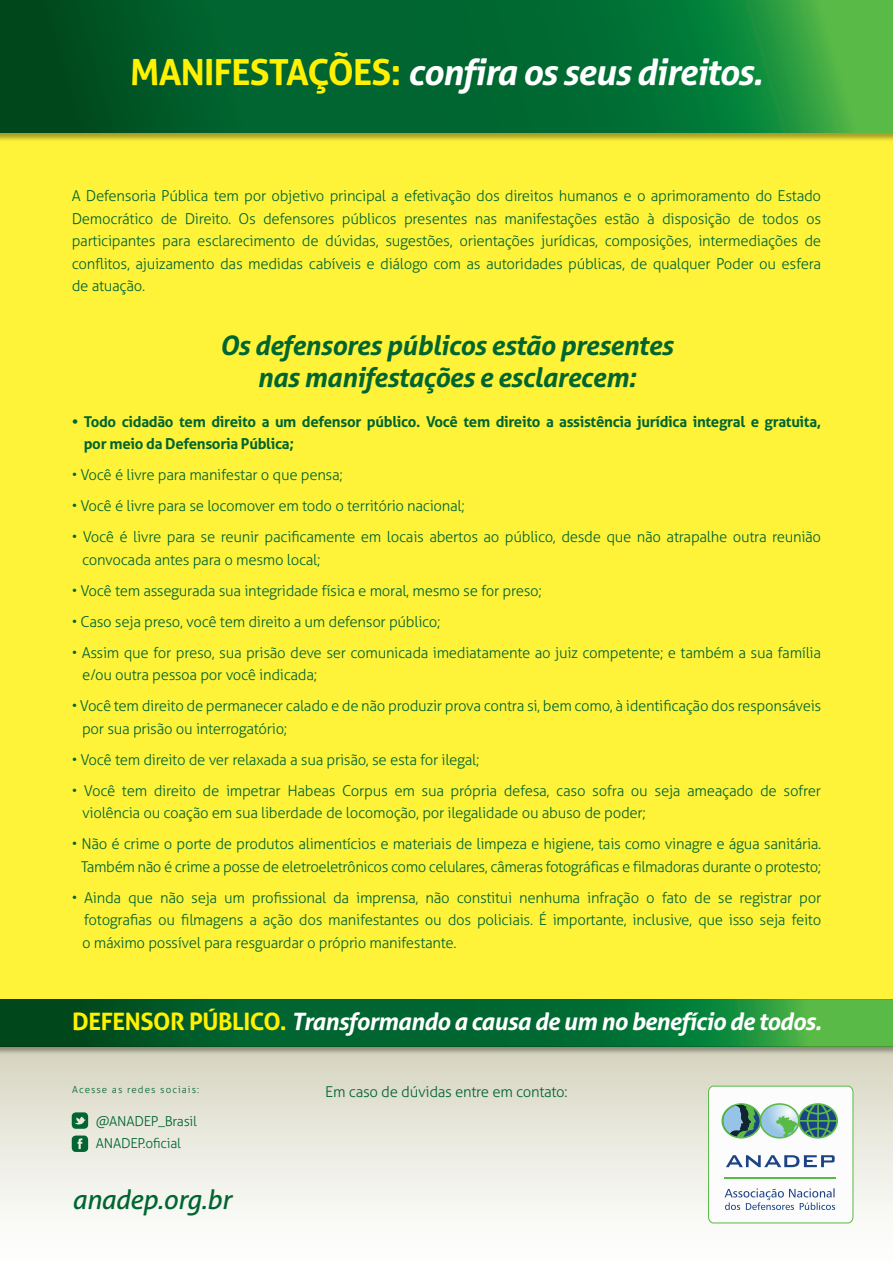
<style>
.page{position:relative;width:893px;height:1263px;background:#fff}
.page>*{position:absolute;margin:0;border:0;box-sizing:border-box;transform-origin:0 0}
.t1{font:italic 700 36px "Aller";letter-spacing:-.03em;color:#fff}
.t2{font:italic 700 27px/32.4px "Aller";letter-spacing:-.02em;color:#006530;text-align:center}
.t3{font:italic 26.85px "Aller";letter-spacing:-.02em;color:#006530}
.t4{font:italic 700 24px "Aller";letter-spacing:-.03em;color:#fff}
.t5{font:300 15px/22.5px "Aller";letter-spacing:-.02em;color:#006530}
.t6{font:700 15px/22.5px "Aller";letter-spacing:-.02em;color:#006530}
.t7{font:300 13.65px "Aller";letter-spacing:-.02em;color:#006530}
.t8{font:300 9.75px "Aller";letter-spacing:.11em;color:#006530}
.s1{font-style:normal;color:#fff101}
</style>
<div class="page">
<div style="left:0;top:133px;width:893px;height:866px;background:#fff33a"></div>
<div style="left:0;top:0;width:893px;height:142px;background:#231f20;opacity:.4"></div>
<svg style="left:0;top:0;width:893px;height:133px;background:#0a6f31"></svg>
<div style="left:0;top:1046px;width:893px;height:217px;background:linear-gradient(to bottom,#d7d5c1,#fff)"></div>
<svg style="left:72px;top:1135px;width:16px;height:17px"></svg>
<svg style="left:72px;top:1112px;width:16px;height:17px"></svg>
<svg style="left:707px;top:1085px;width:147px;height:139px"></svg>
<div style="left:0;top:999px;width:893px;height:56px;background:#231f20;opacity:.4"></div>
<svg style="left:0;top:999px;width:893px;height:47px;background:#0c7030"></svg>
<p class="t1" style="left:130px;top:50px;width:634px"><span class="s1">MANIFESTAÇÕES:</span> confira os seus direitos.</p>
<p class="t5" style="left:72px;top:185px;width:751px;text-align:justify">A Defensoria Pública tem por objetivo principal a efetivação dos direitos humanos e o aprimoramento do Estado Democrático de Direito. Os defensores públicos presentes nas manifestações estão à disposição de todos os participantes para esclarecimento de dúvidas, sugestões, orientações jurídicas, composições, intermediações de conflitos, ajuizamento das medidas cabíveis e diálogo com as autoridades públicas, de qualquer Poder ou esfera de atuação.</p>
<p class="t2" style="left:220px;top:329px;width:455px">Os defensores públicos estão presentes nas manifestações e esclarecem:</p>
<p class="t6" style="left:84px;top:410px;width:739px;text-indent:-12px">• Todo cidadão tem direito a um defensor público. Você tem direito a assistência jurídica integral e gratuita, por meio da Defensoria Pública;</p>
<p class="t5" style="left:72px;top:464px;width:273px">• Você é livre para manifestar o que pensa;</p>
<p class="t5" style="left:72px;top:495px;width:395px">• Você é livre para se locomover em todo o território nacional;</p>
<p class="t5" style="left:82px;top:526px;width:741px;text-indent:-10px">• Você é livre para se reunir pacificamente em locais abertos ao público, desde que não atrapalhe outra reunião convocada antes para o mesmo local;</p>
<p class="t5" style="left:72px;top:579px;width:472px">• Você tem assegurada sua integridade física e moral, mesmo se for preso;</p>
<p class="t5" style="left:72px;top:610px;width:370px">• Caso seja preso, você tem direito a um defensor público;</p>
<p class="t5" style="left:82px;top:641px;width:740px;text-indent:-10px">• Assim que for preso, sua prisão deve ser comunicada imediatamente ao juiz competente; e também a sua família e/ou outra pessoa por você indicada;</p>
<p class="t5" style="left:82px;top:695px;width:741px;text-indent:-10px">• Você tem direito de permanecer calado e de não produzir prova contra si, bem como, à identificação dos responsáveis por sua prisão ou interrogatório;</p>
<p class="t5" style="left:72px;top:748px;width:409px">• Você tem direito de ver relaxada a sua prisão, se esta for ilegal;</p>
<p class="t5" style="left:82px;top:779px;width:740px;text-indent:-10px">• Você tem direito de impetrar Habeas Corpus em sua própria defesa, caso sofra ou seja ameaçado de sofrer violência ou coação em sua liberdade de locomoção, por ilegalidade ou abuso de poder;</p>
<p class="t5" style="left:72px;top:833px;width:751px;text-align:right">• Não é crime o porte de produtos alimentícios e materiais de limpeza e higiene, tais como vinagre e água sanitária.<br>Também não é crime a posse de eletroeletrônicos como celulares, câmeras fotográficas e filmadoras durante o protesto;</p>
<p class="t5" style="left:82px;top:886px;width:741px;text-align:justify;text-indent:-10px">• Ainda que não seja um profissional da imprensa, não constitui nenhuma infração o fato de se registrar por fotografias ou filmagens a ação dos manifestantes ou dos policiais. É importante, inclusive, que isso seja feito o máximo possível para resguardar o próprio manifestante.</p>
<p class="t4" style="left:72px;top:1006px;width:751px"><span class="s1">DEFENSOR PÚBLICO.</span> Transformando a causa de um no benefício de todos.</p>
<p class="t8" style="left:72px;top:1083px;width:129px">Acesse as redes sociais:</p>
<p class="t7" style="left:96px;top:1113px;width:102px">@ANADEP_Brasil</p>
<p class="t7" style="left:96px;top:1135px;width:87px">ANADEP.oficial</p>
<p class="t3" style="left:72px;top:1183px;width:161px">anadep.org.br</p>
<p class="t5" style="left:325px;top:1080px;width:244px">Em caso de dúvidas entre em contato:</p>
</div>
